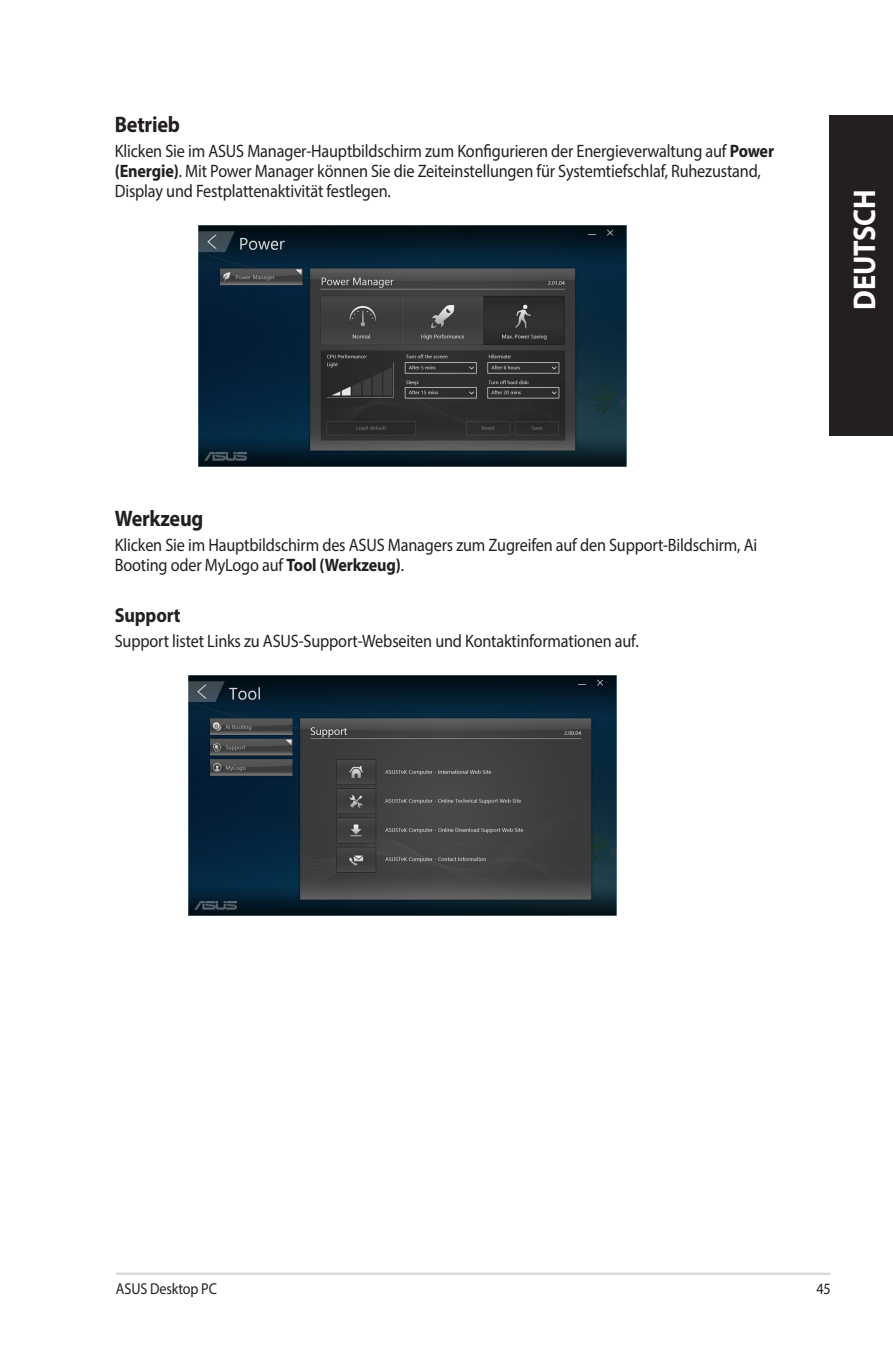
<style>
.page{position:relative;width:893px;height:1346px;background:#fff}
.page>*{position:absolute;margin:0;border:0;box-sizing:border-box;transform-origin:0 0}
.t1{font:700 31.5px "Myriad Pro";letter-spacing:-.005em;color:#fff;scale:.9 1}
.t2{font:700 22.5px "Myriad Pro";letter-spacing:-.01em;color:#231f20;scale:.9 1}
.t3{font:700 20.25px "Myriad Pro";letter-spacing:-.01em;color:#231f20;scale:.9 1}
.t4{font:18px/20.2px "Myriad Pro";letter-spacing:-.01em;color:#231f20;scale:.9 1}
.t5{font:15.75px "Myriad Pro";letter-spacing:-.01em;color:#231f20;scale:.9 1}
.s1{font-weight:700}
</style>
<div class="page">
<img style="left:198px;top:226px;width:428px;height:240px">
<img style="left:188px;top:675px;width:428px;height:241px">
<hr style="left:116px;top:1272px;width:715px;height:3px;background:#d8d8d8">
<div style="left:829px;top:115px;width:64px;height:320px;background:#231f20"></div>
<p class="t2" style="left:115px;top:109px;width:74px">Betrieb</p>
<p class="t4" style="left:115px;top:140px;width:734px">Klicken Sie im ASUS Manager-Hauptbildschirm zum Konfigurieren der Energieverwaltung auf <span class="s1">Power (Energie)</span>. Mit Power Manager können Sie die Zeiteinstellungen für Systemtiefschlaf, Ruhezustand,<br>Display und Festplattenaktivität festlegen.</p>
<h1 class="t1" style="left:844px;top:310px;width:135px;rotate:-90deg">DEUTSCH</h1>
<p class="t2" style="left:115px;top:504px;width:100px">Werkzeug</p>
<p class="t4" style="left:115px;top:535px;width:715px">Klicken Sie im Hauptbildschirm des ASUS Managers zum Zugreifen auf den Support-Bildschirm, Ai<br>Booting oder MyLogo auf <span class="s1">Tool (Werkzeug)</span>.</p>
<p class="t3" style="left:115px;top:602px;width:75px">Support</p>
<p class="t4" style="left:115px;top:631px;width:584px">Support listet Links zu ASUS-Support-Webseiten und Kontaktinformationen auf.</p>
<p class="t5" style="left:116px;top:1279px;width:114px">ASUS Desktop PC</p>
<p class="t5" style="left:816px;top:1279px;width:18px">45</p>
</div>
